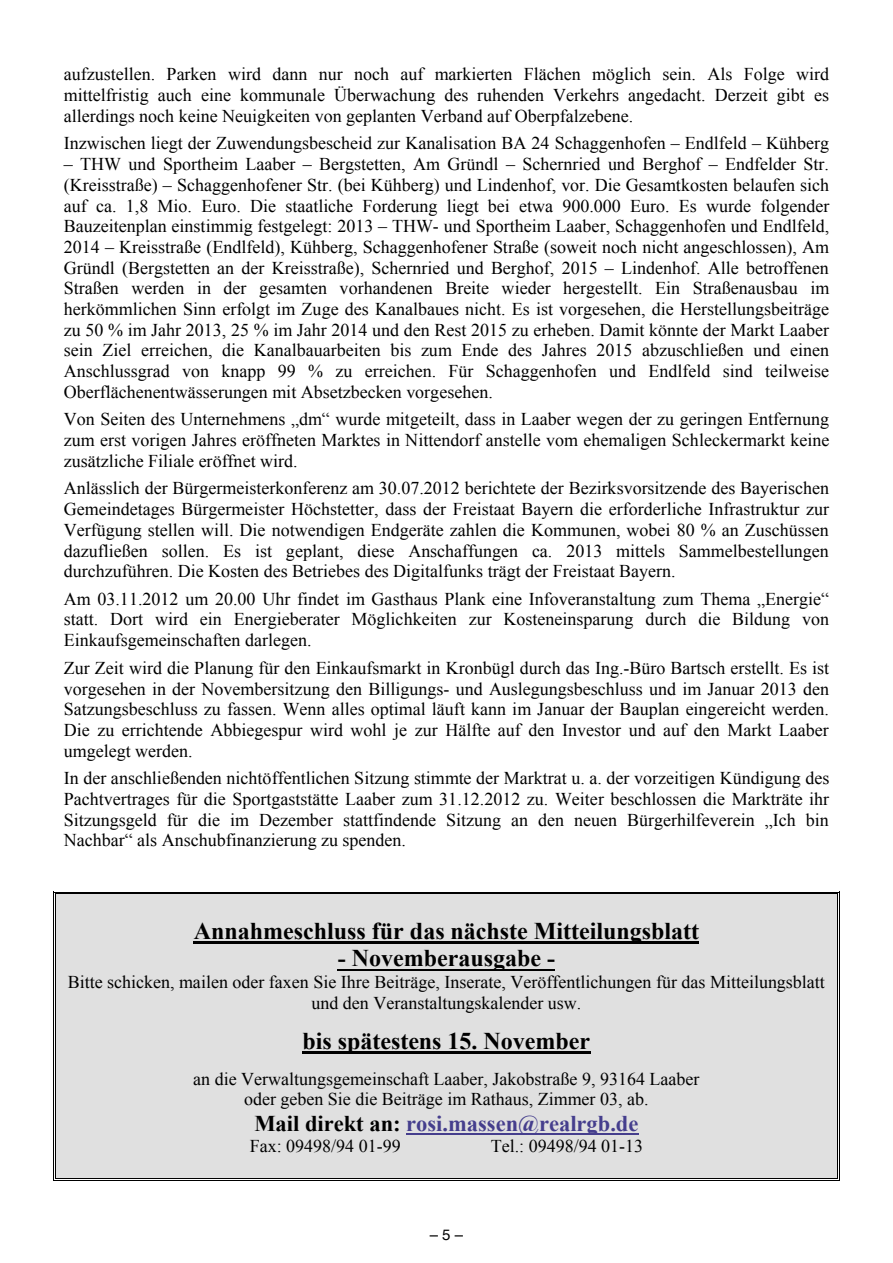
<style>
.page{position:relative;width:893px;height:1263px;background:#fff}
.page>*{position:absolute;margin:0;border:0;box-sizing:border-box;transform-origin:0 0}
.t1{font:700 24px "Times New Roman";color:#000}
.t2{font:700 22.5px "Times New Roman";color:#453e8d}
.t3{font:18px/20.7px "Times New Roman";color:#000;text-align:justify}
.t4{font:15px "Helvetica";color:#000}
.s1{color:#000}
</style>
<div class="page">
<div style="left:56px;top:894px;width:781px;height:22px;background:#e0e0e0"></div>
<hr style="left:56px;top:892px;width:781px;height:1px;background:#000">
<hr style="left:56px;top:893px;width:781px;height:1px;background:#000">
<div style="left:56px;top:916px;width:781px;height:28px;background:#e0e0e0"></div>
<hr style="left:194px;top:941px;width:505px;height:2px;background:#000">
<div style="left:56px;top:944px;width:781px;height:27px;background:#e0e0e0"></div>
<hr style="left:338px;top:969px;width:217px;height:2px;background:#000">
<div style="left:56px;top:971px;width:781px;height:21px;background:#e0e0e0"></div>
<div style="left:56px;top:992px;width:781px;height:21px;background:#e0e0e0"></div>
<div style="left:56px;top:1013px;width:781px;height:14px;background:#e0e0e0"></div>
<div style="left:56px;top:1027px;width:781px;height:27px;background:#e0e0e0"></div>
<hr style="left:302px;top:1052px;width:288px;height:2px;background:#000">
<div style="left:56px;top:1054px;width:781px;height:14px;background:#e0e0e0"></div>
<div style="left:56px;top:1068px;width:781px;height:21px;background:#e0e0e0"></div>
<div style="left:56px;top:1089px;width:781px;height:20px;background:#e0e0e0"></div>
<div style="left:56px;top:1109px;width:781px;height:26px;background:#e0e0e0"></div>
<hr style="left:406px;top:1133px;width:232px;height:2px;background:#453e8d">
<div style="left:56px;top:1135px;width:781px;height:21px;background:#e0e0e0"></div>
<div style="left:56px;top:1156px;width:781px;height:22px;background:#e0e0e0"></div>
<hr style="left:56px;top:1180px;width:781px;height:1px;background:#000">
<hr style="left:56px;top:1178px;width:781px;height:1px;background:#000">
<svg style="left:53px;top:892px;width:3px;height:289px"></svg>
<svg style="left:837px;top:892px;width:3px;height:289px"></svg>
<p class="t3" style="left:64px;top:64px;width:767px">aufzustellen. Parken wird dann nur noch auf markierten Flächen möglich sein. Als Folge wird mittelfristig auch eine kommunale Überwachung des ruhenden Verkehrs angedacht. Derzeit gibt es allerdings noch keine Neuigkeiten von geplanten Verband auf Oberpfalzebene.</p>
<p class="t3" style="left:64px;top:133px;width:767px">Inzwischen liegt der Zuwendungsbescheid zur Kanalisation BA 24 Schaggenhofen – Endlfeld – Kühberg</p>
<p class="t3" style="left:64px;top:153px;width:767px">– THW und Sportheim Laaber – Bergstetten, Am Gründl – Schernried und Berghof – Endfelder Str. (Kreisstraße) – Schaggenhofener Str. (bei Kühberg) und Lindenhof, vor. Die Gesamtkosten belaufen sich auf ca. 1,8 Mio. Euro. Die staatliche Forderung liegt bei etwa 900.000 Euro. Es wurde folgender Bauzeitenplan einstimmig festgelegt: 2013 – THW- und Sportheim Laaber, Schaggenhofen und Endlfeld, 2014 – Kreisstraße (Endlfeld), Kühberg, Schaggenhofener Straße (soweit noch nicht angeschlossen), Am Gründl (Bergstetten an der Kreisstraße), Schernried und Berghof, 2015 – Lindenhof. Alle betroffenen Straßen werden in der gesamten vorhandenen Breite wieder hergestellt. Ein Straßenausbau im herkömmlichen Sinn erfolgt im Zuge des Kanalbaues nicht. Es ist vorgesehen, die Herstellungsbeiträge zu 50 % im Jahr 2013, 25 % im Jahr 2014 und den Rest 2015 zu erheben. Damit könnte der Markt Laaber sein Ziel erreichen, die Kanalbauarbeiten bis zum Ende des Jahres 2015 abzuschließen und einen Anschlussgrad von knapp 99 % zu erreichen. Für Schaggenhofen und Endlfeld sind teilweise Oberflächenentwässerungen mit Absetzbecken vorgesehen.</p>
<p class="t3" style="left:64px;top:409px;width:767px">Von Seiten des Unternehmens „dm“ wurde mitgeteilt, dass in Laaber wegen der zu geringen Entfernung zum erst vorigen Jahres eröffneten Marktes in Nittendorf anstelle vom ehemaligen Schleckermarkt keine zusätzliche Filiale eröffnet wird.</p>
<p class="t3" style="left:64px;top:478px;width:767px">Anlässlich der Bürgermeisterkonferenz am 30.07.2012 berichtete der Bezirksvorsitzende des Bayerischen Gemeindetages Bürgermeister Höchstetter, dass der Freistaat Bayern die erforderliche Infrastruktur zur Verfügung stellen will. Die notwendigen Endgeräte zahlen die Kommunen, wobei 80 % an Zuschüssen dazufließen sollen. Es ist geplant, diese Anschaffungen ca. 2013 mittels Sammelbestellungen durchzuführen. Die Kosten des Betriebes des Digitalfunks trägt der Freistaat Bayern.</p>
<p class="t3" style="left:64px;top:588px;width:767px">Am 03.11.2012 um 20.00 Uhr findet im Gasthaus Plank eine Infoveranstaltung zum Thema „Energie“ statt. Dort wird ein Energieberater Möglichkeiten zur Kosteneinsparung durch die Bildung von Einkaufsgemeinschaften darlegen.</p>
<p class="t3" style="left:64px;top:657px;width:767px">Zur Zeit wird die Planung für den Einkaufsmarkt in Kronbügl durch das Ing.-Büro Bartsch erstellt. Es ist vorgesehen in der Novembersitzung den Billigungs- und Auslegungsbeschluss und im Januar 2013 den Satzungsbeschluss zu fassen. Wenn alles optimal läuft kann im Januar der Bauplan eingereicht werden.<br>Die zu errichtende Abbiegespur wird wohl je zur Hälfte auf den Investor und auf den Markt Laaber umgelegt werden.</p>
<p class="t3" style="left:64px;top:768px;width:767px">In der anschließenden nichtöffentlichen Sitzung stimmte der Marktrat u. a. der vorzeitigen Kündigung des Pachtvertrages für die Sportgaststätte Laaber zum 31.12.2012 zu. Weiter beschlossen die Markträte ihr Sitzungsgeld für die im Dezember stattfindende Sitzung an den neuen Bürgerhilfeverein „Ich bin Nachbar“ als Anschubfinanzierung zu spenden.</p>
<h1 class="t1" style="left:194px;top:914px;width:507px">Annahmeschluss für das nächste Mitteilungsblatt</h1>
<h1 class="t1" style="left:338px;top:942px;width:219px">- Novemberausgabe -</h1>
<p class="t3" style="left:68px;top:971px;width:759px;text-align:center">Bitte schicken, mailen oder faxen Sie Ihre Beiträge, Inserate, Veröffentlichungen für das Mitteilungsblatt und den Veranstaltungskalender usw.</p>
<h1 class="t1" style="left:302px;top:1024px;width:289px">bis spätestens 15. November</h1>
<p class="t3" style="left:193px;top:1068px;width:508px;text-align:center">an die Verwaltungsgemeinschaft Laaber, Jakobstraße 9, 93164 Laaber oder geben Sie die Beiträge im Rathaus, Zimmer 03, ab.</p>
<p class="t2" style="left:254px;top:1107px;width:386px"><span class="s1">Mail direkt an:</span> rosi.massen@realrgb.de</p>
<p class="t3" style="left:250px;top:1135px;width:153px">Fax: 09498/94 01-99</p>
<p class="t3" style="left:491px;top:1135px;width:154px">Tel.: 09498/94 01-13</p>
<p class="t4" style="left:430px;top:1226px;width:35px">– 5 –</p>
</div>
